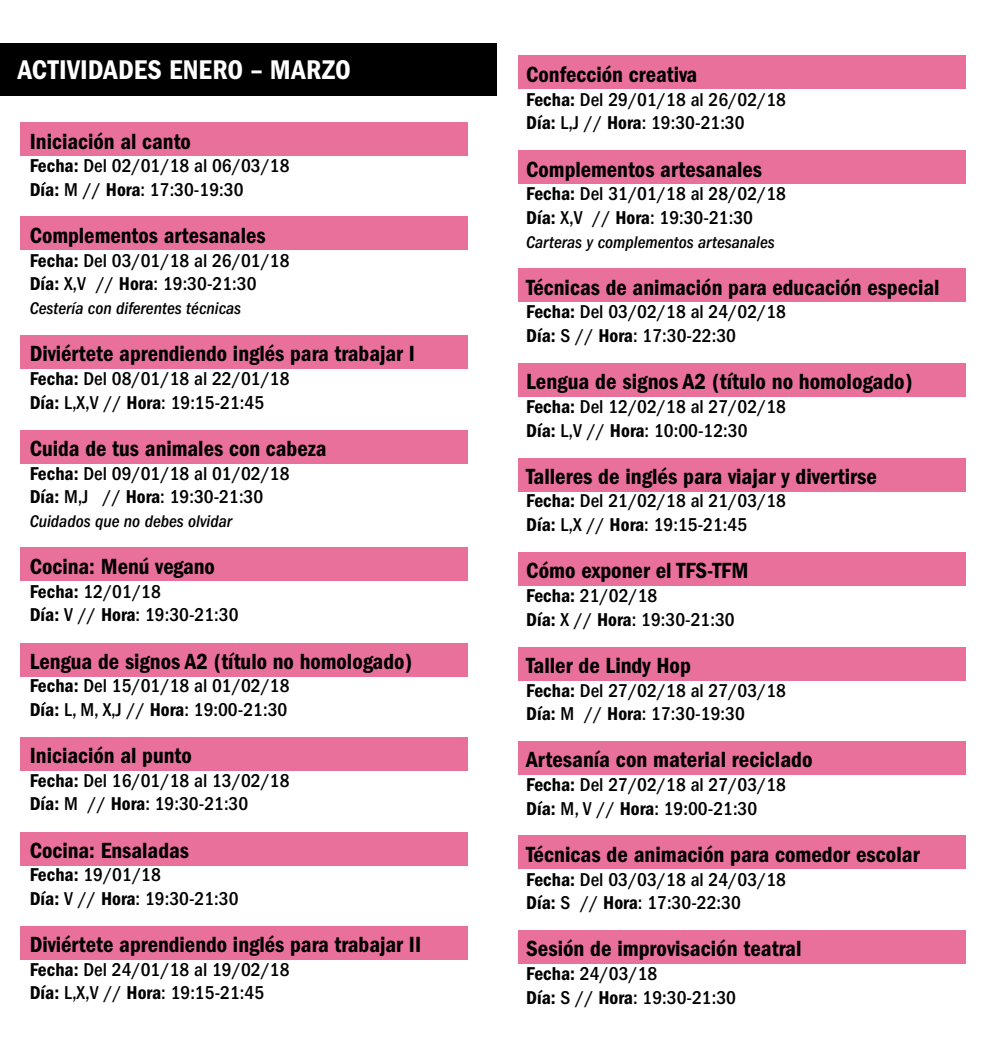
<style>
.page{position:relative;width:993px;height:1042px;background:#fff}
.page>*{position:absolute;margin:0;border:0;box-sizing:border-box;transform-origin:0 0}
.t1{font:28px "ITC Franklin Gothic Std Dm Cd";letter-spacing:.01em;color:#fff}
.t2{font:22.75px "ITC Franklin Gothic Std Dm Cd";color:#000}
.t3{font:500 condensed 19.25px/23.6px "ITC Franklin Gothic Std";color:#000}
.t4{font:italic 500 condensed 17.5px "ITC Franklin Gothic Std";color:#000}
.s1{font-family:"ITC Franklin Gothic Std Dm Cd";font-weight:400;font-stretch:normal}
</style>
<div class="page">
<div style="left:20px;top:122px;width:447px;height:34px;background:#ea709c"></div>
<div style="left:517px;top:55px;width:448px;height:34px;background:#ea709c"></div>
<div style="left:517px;top:151px;width:448px;height:33px;background:#ea709c"></div>
<div style="left:517px;top:269px;width:448px;height:33px;background:#ea709c"></div>
<div style="left:517px;top:363px;width:448px;height:33px;background:#ea709c"></div>
<div style="left:517px;top:458px;width:448px;height:34px;background:#ea709c"></div>
<div style="left:517px;top:553px;width:448px;height:33px;background:#ea709c"></div>
<div style="left:517px;top:647px;width:448px;height:33px;background:#ea709c"></div>
<div style="left:517px;top:741px;width:448px;height:33px;background:#ea709c"></div>
<div style="left:517px;top:835px;width:448px;height:34px;background:#ea709c"></div>
<div style="left:517px;top:930px;width:448px;height:33px;background:#ea709c"></div>
<div style="left:20px;top:217px;width:447px;height:33px;background:#ea709c"></div>
<div style="left:20px;top:336px;width:447px;height:33px;background:#ea709c"></div>
<div style="left:20px;top:430px;width:447px;height:33px;background:#ea709c"></div>
<div style="left:20px;top:548px;width:447px;height:33px;background:#ea709c"></div>
<div style="left:20px;top:643px;width:447px;height:33px;background:#ea709c"></div>
<div style="left:20px;top:737px;width:447px;height:34px;background:#ea709c"></div>
<div style="left:20px;top:832px;width:447px;height:33px;background:#ea709c"></div>
<div style="left:20px;top:926px;width:447px;height:33px;background:#ea709c"></div>
<div style="left:0;top:43px;width:496px;height:53px;background:#000"></div>
<h1 class="t1" style="left:18px;top:54px;width:334px">ACTIVIDADES ENERO – MARZO</h1>
<p class="t2" style="left:30px;top:128px;width:163px">Iniciación al canto</p>
<p class="t3" style="left:30px;top:154px;width:261px"><span class="s1">Fecha:</span> Del 02/01/18 al 06/03/18<br><span class="s1">Día:</span> M // <span class="s1">Hora</span>: 17:30-19:30</p>
<p class="t2" style="left:30px;top:223px;width:237px">Complementos artesanales</p>
<p class="t3" style="left:30px;top:249px;width:261px"><span class="s1">Fecha:</span> Del 03/01/18 al 26/01/18<br><span class="s1">Día:</span> X,V // <span class="s1">Hora</span>: 19:30-21:30</p>
<p class="t4" style="left:30px;top:298px;width:213px">Cestería con diferentes técnicas</p>
<p class="t2" style="left:30px;top:341px;width:386px">Diviértete aprendiendo inglés para trabajar I</p>
<p class="t3" style="left:30px;top:367px;width:261px"><span class="s1">Fecha:</span> Del 08/01/18 al 22/01/18<br><span class="s1">Día:</span> L,X,V // <span class="s1">Hora</span>: 19:15-21:45</p>
<p class="t2" style="left:30px;top:435px;width:298px">Cuida de tus animales con cabeza</p>
<p class="t3" style="left:30px;top:461px;width:261px"><span class="s1">Fecha:</span> Del 09/01/18 al 01/02/18<br><span class="s1">Día:</span> M,J // <span class="s1">Hora</span>: 19:30-21:30</p>
<p class="t4" style="left:30px;top:511px;width:204px">Cuidados que no debes olvidar</p>
<p class="t2" style="left:30px;top:553px;width:187px">Cocina: Menú vegano</p>
<p class="t3" style="left:30px;top:579px;width:210px"><span class="s1">Fecha:</span> 12/01/18<br><span class="s1">Día:</span> V // <span class="s1">Hora</span>: 19:30-21:30</p>
<p class="t2" style="left:30px;top:648px;width:384px">Lengua de signos A2 (título no homologado)</p>
<p class="t3" style="left:30px;top:674px;width:261px"><span class="s1">Fecha:</span> Del 15/01/18 al 01/02/18<br><span class="s1">Día:</span> L, M, X,J // <span class="s1">Hora</span>: 19:00-21:30</p>
<p class="t2" style="left:30px;top:742px;width:163px">Iniciación al punto</p>
<p class="t3" style="left:30px;top:768px;width:261px"><span class="s1">Fecha:</span> Del 16/01/18 al 13/02/18<br><span class="s1">Día:</span> M // <span class="s1">Hora</span>: 19:30-21:30</p>
<p class="t2" style="left:30px;top:837px;width:161px">Cocina: Ensaladas</p>
<p class="t3" style="left:30px;top:863px;width:210px"><span class="s1">Fecha:</span> 19/01/18<br><span class="s1">Día:</span> V // <span class="s1">Hora</span>: 19:30-21:30</p>
<p class="t2" style="left:30px;top:931px;width:393px">Diviértete aprendiendo inglés para trabajar II</p>
<p class="t3" style="left:30px;top:957px;width:261px"><span class="s1">Fecha:</span> Del 24/01/18 al 19/02/18<br><span class="s1">Día:</span> L,X,V // <span class="s1">Hora</span>: 19:15-21:45</p>
<p class="t2" style="left:526px;top:62px;width:172px">Confección creativa</p>
<p class="t3" style="left:526px;top:88px;width:261px"><span class="s1">Fecha:</span> Del 29/01/18 al 26/02/18<br><span class="s1">Día:</span> L,J // <span class="s1">Hora</span>: 19:30-21:30</p>
<p class="t2" style="left:526px;top:156px;width:237px">Complementos artesanales</p>
<p class="t3" style="left:526px;top:182px;width:261px"><span class="s1">Fecha:</span> Del 31/01/18 al 28/02/18<br><span class="s1">Día:</span> X,V // <span class="s1">Hora</span>: 19:30-21:30</p>
<p class="t4" style="left:526px;top:232px;width:250px">Carteras y complementos artesanales</p>
<p class="t2" style="left:526px;top:274px;width:414px">Técnicas de animación para educación especial</p>
<p class="t3" style="left:526px;top:300px;width:261px"><span class="s1">Fecha:</span> Del 03/02/18 al 24/02/18<br><span class="s1">Día:</span> S // <span class="s1">Hora</span>: 17:30-22:30</p>
<p class="t2" style="left:526px;top:369px;width:387px">Lengua de signos A2 (título no homologado)</p>
<p class="t3" style="left:526px;top:395px;width:261px"><span class="s1">Fecha:</span> Del 12/02/18 al 27/02/18<br><span class="s1">Día:</span> L,V // <span class="s1">Hora</span>: 10:00-12:30</p>
<p class="t2" style="left:526px;top:463px;width:352px">Talleres de inglés para viajar y divertirse</p>
<p class="t3" style="left:526px;top:489px;width:261px"><span class="s1">Fecha:</span> Del 21/02/18 al 21/03/18<br><span class="s1">Día:</span> L,X // <span class="s1">Hora</span>: 19:15-21:45</p>
<p class="t2" style="left:526px;top:558px;width:223px">Cómo exponer el TFS-TFM</p>
<p class="t3" style="left:526px;top:584px;width:210px"><span class="s1">Fecha:</span> 21/02/18<br><span class="s1">Día:</span> X // <span class="s1">Hora</span>: 19:30-21:30</p>
<p class="t2" style="left:526px;top:652px;width:166px">Taller de Lindy Hop</p>
<p class="t3" style="left:526px;top:678px;width:261px"><span class="s1">Fecha:</span> Del 27/02/18 al 27/03/18<br><span class="s1">Día:</span> M // <span class="s1">Hora</span>: 17:30-19:30</p>
<p class="t2" style="left:526px;top:747px;width:288px">Artesanía con material reciclado</p>
<p class="t3" style="left:526px;top:773px;width:261px"><span class="s1">Fecha:</span> Del 27/02/18 al 27/03/18<br><span class="s1">Día:</span> M, V // <span class="s1">Hora</span>: 19:00-21:30</p>
<p class="t2" style="left:526px;top:841px;width:395px">Técnicas de animación para comedor escolar</p>
<p class="t3" style="left:526px;top:867px;width:261px"><span class="s1">Fecha:</span> Del 03/03/18 al 24/03/18<br><span class="s1">Día:</span> S // <span class="s1">Hora</span>: 17:30-22:30</p>
<p class="t2" style="left:526px;top:936px;width:276px">Sesión de improvisación teatral</p>
<p class="t3" style="left:526px;top:962px;width:211px"><span class="s1">Fecha:</span> 24/03/18<br><span class="s1">Día:</span> S // <span class="s1">Hora</span>: 19:30-21:30</p>
</div>
